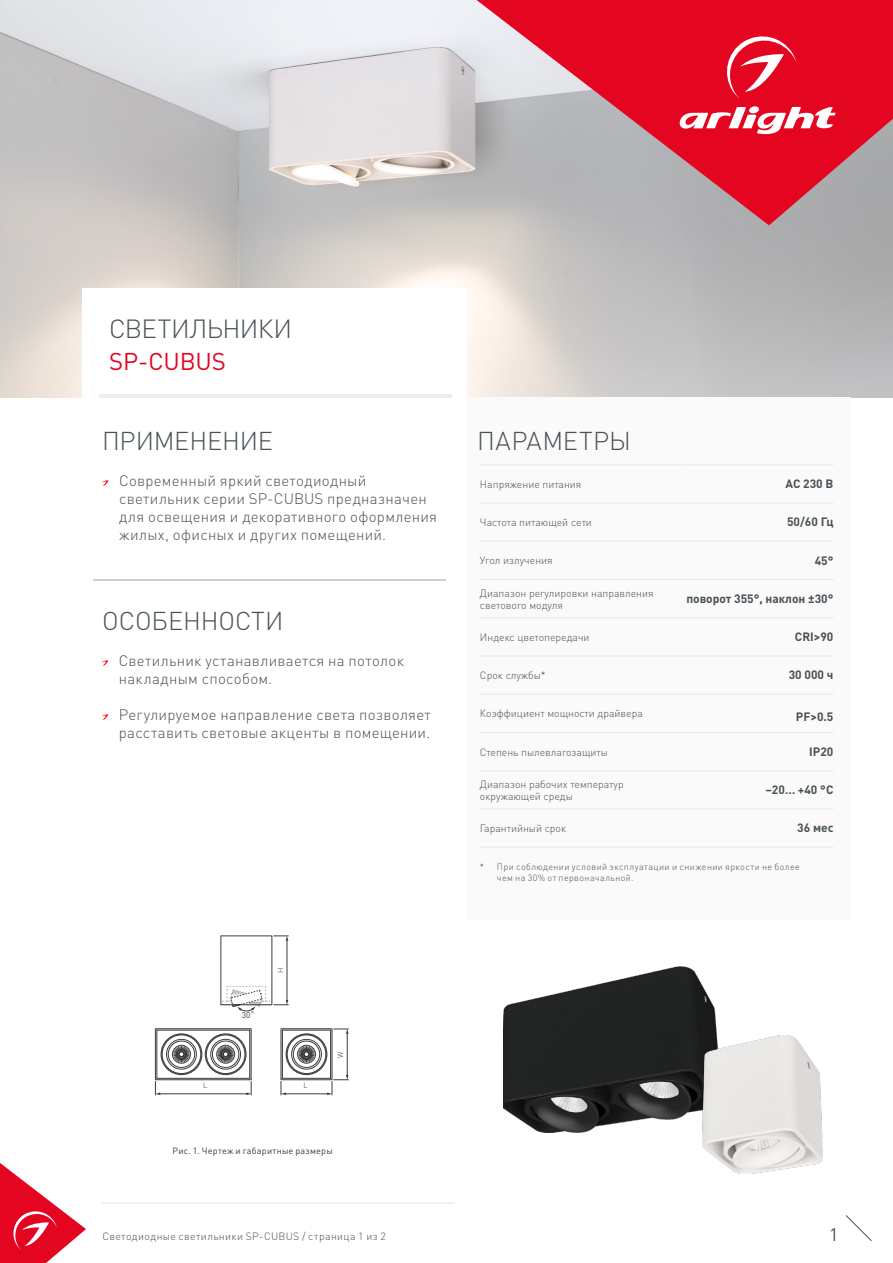
<style>
.page{position:relative;width:893px;height:1263px;background:#fff}
.page>*{position:absolute;margin:0;border:0;box-sizing:border-box;transform-origin:0 0}
.t1{font:300 25.95px "DIN Pro";letter-spacing:-.025em;color:#485156}
.t2{font:300 25.5px "DIN Pro";letter-spacing:-.005em;color:#485156}
.t3{font:300 25.5px "DIN Pro";letter-spacing:.015em;color:#485156}
.t4{font:24px "DIN Pro";letter-spacing:-.005em;color:#e40521}
.t5{font:18px "DIN Pro";color:#485156}
.t6{font:300 15px/18px "DIN Pro";letter-spacing:.02em;color:#485156}
.t7{font:700 12px "DIN Pro";color:#485156}
.t8{font:300 10.5px/12px "DIN Pro";color:#485156}
.t9{font:300 10.5px "DIN Pro";letter-spacing:.035em;color:#485156}
.t10{font:300 9px/10.5px "DIN Pro";letter-spacing:.04em;color:#485156}
.t11{font:9px "DIN Pro";letter-spacing:.025em;color:#3c3c3b}
.t12{font:8.25px "DIN Pro";color:#3c3c3b}
.t13{font:300 7.5px "DIN Pro";color:#3c3c3b}
</style>
<div class="page">
<svg style="left:845px;top:1215px;width:27px;height:26px"></svg>
<img style="left:0;top:0;width:893px;height:397px">
<div style="left:82px;top:288px;width:384px;height:117px;background:#fff"></div>
<div style="left:467px;top:397px;width:383px;height:522px;background:#fbfafa"></div>
<svg style="left:102px;top:480px;width:7px;height:6px"></svg>
<hr style="left:99px;top:394px;width:352px;height:3px;background:#ededed">
<hr style="left:94px;top:580px;width:352px;height:1px;background:#d0d0d0">
<hr style="left:102px;top:1203px;width:352px;height:1px;background:#e3e3e3">
<svg style="left:102px;top:660px;width:6px;height:6px"></svg>
<svg style="left:102px;top:714px;width:6px;height:6px"></svg>
<hr style="left:480px;top:464px;width:206px;height:1px;background:#ededed">
<hr style="left:686px;top:464px;width:147px;height:1px;background:#ededed">
<hr style="left:480px;top:502px;width:206px;height:2px;background:#ededed">
<hr style="left:686px;top:502px;width:147px;height:2px;background:#ededed">
<hr style="left:480px;top:540px;width:206px;height:2px;background:#ededed">
<hr style="left:686px;top:540px;width:147px;height:2px;background:#ededed">
<hr style="left:480px;top:617px;width:206px;height:1px;background:#ededed">
<hr style="left:686px;top:617px;width:147px;height:1px;background:#ededed">
<hr style="left:480px;top:655px;width:206px;height:2px;background:#ededed">
<hr style="left:686px;top:655px;width:147px;height:2px;background:#ededed">
<hr style="left:480px;top:693px;width:206px;height:2px;background:#ededed">
<hr style="left:686px;top:693px;width:147px;height:2px;background:#ededed">
<hr style="left:480px;top:846px;width:206px;height:2px;background:#ededed">
<hr style="left:686px;top:846px;width:147px;height:2px;background:#ededed">
<hr style="left:480px;top:732px;width:206px;height:1px;background:#ededed">
<hr style="left:686px;top:732px;width:147px;height:1px;background:#ededed">
<hr style="left:480px;top:770px;width:206px;height:1px;background:#ededed">
<hr style="left:686px;top:770px;width:147px;height:1px;background:#ededed">
<hr style="left:480px;top:808px;width:206px;height:2px;background:#ededed">
<hr style="left:686px;top:808px;width:147px;height:2px;background:#ededed">
<hr style="left:480px;top:579px;width:206px;height:1px;background:#ededed">
<hr style="left:686px;top:579px;width:147px;height:1px;background:#ededed">
<img style="left:503px;top:967px;width:214px;height:165px">
<img style="left:703px;top:1035px;width:120px;height:139px">
<hr style="left:287px;top:940px;width:1px;height:61px;background:#3c3c3b">
<svg style="left:273px;top:936px;width:16px;height:5px"></svg>
<svg style="left:280px;top:1028px;width:69px;height:67px"></svg>
<svg style="left:155px;top:1028px;width:97px;height:67px"></svg>
<svg style="left:223px;top:986px;width:66px;height:25px"></svg>
<div style="left:221px;top:935px;width:51px;height:70px;border:1px solid #3c3c3b"></div>
<svg style="left:477px;top:0;width:416px;height:225px;background:#d05a6a"></svg>
<svg style="left:677px;top:106px;width:159px;height:31px"></svg>
<svg style="left:722px;top:31px;width:74px;height:68px;background:#e82f46"></svg>
<svg style="left:0;top:1163px;width:86px;height:100px"></svg>
<h1 class="t1" style="left:109px;top:311px;width:185px">СВЕТИЛЬНИКИ</h1>
<h3 class="t4" style="left:109px;top:345px;width:118px">SP-CUBUS</h3>
<h2 class="t2" style="left:102px;top:423px;width:172px">ПРИМЕНЕНИЕ</h2>
<p class="t6" style="left:119px;top:471px;width:320px">Современный яркий светодиодный светильник серии SP-CUBUS предназначен для освещения и декоративного оформления жилых, офисных и других помещений.</p>
<h2 class="t2" style="left:102px;top:603px;width:183px">ОСОБЕННОСТИ</h2>
<p class="t6" style="left:119px;top:651px;width:287px">Светильник устанавливается на потолок накладным способом.</p>
<p class="t6" style="left:119px;top:705px;width:313px">Регулируемое направление света позволяет расставить световые акценты в помещении.</p>
<p class="t12" style="left:242px;top:1009px;width:14px">30˚</p>
<p class="t13" style="left:275px;top:973px;width:7px;rotate:-90deg">H</p>
<p class="t13" style="left:203px;top:1080px;width:6px">L</p>
<p class="t13" style="left:303px;top:1080px;width:6px">L</p>
<p class="t13" style="left:335px;top:1057px;width:8px;rotate:-90deg">W</p>
<p class="t11" style="left:173px;top:1144px;width:162px">Рис. 1. Чертеж и габаритные размеры</p>
<h2 class="t3" style="left:477px;top:423px;width:155px">ПАРАМЕТРЫ</h2>
<p class="t8" style="left:480px;top:477px;width:103px">Напряжение питания</p>
<p class="t7" style="left:785px;top:475px;width:49px">AC 230 В</p>
<p class="t8" style="left:480px;top:516px;width:114px">Частота питающей сети</p>
<p class="t7" style="left:787px;top:514px;width:48px">50/60 Гц</p>
<p class="t8" style="left:480px;top:554px;width:74px">Угол излучения</p>
<p class="t7" style="left:815px;top:552px;width:20px">45°</p>
<p class="t8" style="left:480px;top:586px;width:175px">Диапазон регулировки направления светового модуля</p>
<p class="t7" style="left:686px;top:590px;width:149px">поворот 355°, наклон ±30°</p>
<p class="t8" style="left:480px;top:631px;width:111px">Индекс цветопередачи</p>
<p class="t7" style="left:795px;top:629px;width:40px">CRI&gt;90</p>
<p class="t8" style="left:480px;top:669px;width:67px">Срок службы*</p>
<p class="t7" style="left:789px;top:667px;width:46px">30 000 ч</p>
<p class="t8" style="left:480px;top:707px;width:164px">Коэффициент мощности драйвера</p>
<p class="t7" style="left:796px;top:708px;width:39px">PF&gt;0.5</p>
<p class="t8" style="left:480px;top:745px;width:130px">Степень пылевлагозащиты</p>
<p class="t7" style="left:809px;top:743px;width:26px">IP20</p>
<p class="t8" style="left:480px;top:778px;width:145px">Диапазон рабочих температур окружающей среды</p>
<p class="t7" style="left:765px;top:782px;width:69px">–20… +40 °C</p>
<p class="t8" style="left:480px;top:822px;width:88px">Гарантийный срок</p>
<p class="t7" style="left:797px;top:820px;width:38px">36 мес</p>
<p class="t10" style="left:497px;top:861px;width:304px;text-indent:-17px">* При соблюдении условий эксплуатации и снижении яркости не более чем на 30% от первоначальной.</p>
<p class="t9" style="left:102px;top:1229px;width:285px">Светодиодные светильники SP-CUBUS / страница 1 из 2</p>
<p class="t5" style="left:829px;top:1222px;width:11px">1</p>
</div>
